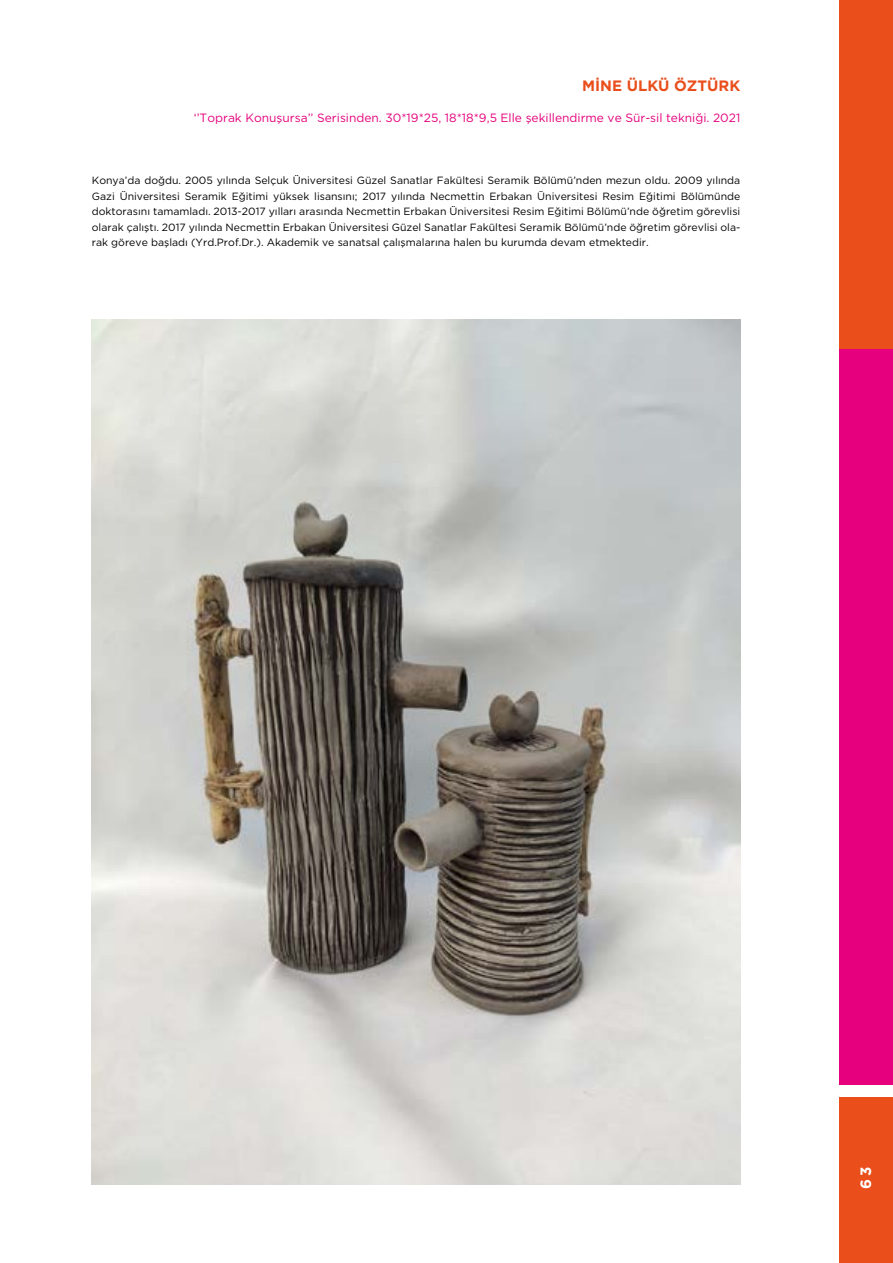
<style>
.page{position:relative;width:893px;height:1263px;background:#fff}
.page>*{position:absolute;margin:0;border:0;box-sizing:border-box;transform-origin:0 0}
.t1{font:700 15px "Gotham TRUN";color:#e94e1b}
.t2{font:700 15px "Gotham TRUN";color:#fff}
.t3{font:12px "Gotham TRUN";color:#e6007d}
.t4{font:10.5px/15.6px "Gotham TRUN";color:#000;text-align:justify}
</style>
<div class="page">
<div style="left:839px;top:349px;width:54px;height:735px;background:#e6007d"></div>
<div style="left:839px;top:0;width:54px;height:349px;background:#e94e1b"></div>
<div style="left:839px;top:1097px;width:54px;height:166px;background:#e94e1b"></div>
<img style="left:92px;top:320px;width:648px;height:864px">
<h1 class="t1" style="left:582px;top:77px;width:160px">MINE ÜLKÜ ÖZTÜRK</h1>
<p class="t3" style="left:194px;top:111px;width:548px">‘’Toprak Konuşursa’’ Serisinden. 30*19*25, 18*18*9,5 Elle şekillendirme ve Sür-sil tekniği. 2021</p>
<p class="t4" style="left:92px;top:172px;width:650px">Konya’da doğdu. 2005 yılında Selçuk Üniversitesi Güzel Sanatlar Fakültesi Seramik Bölümü’nden mezun oldu. 2009 yılında Gazi Üniversitesi Seramik Eğitimi yüksek lisansını; 2017 yılında Necmettin Erbakan Üniversitesi Resim Eğitimi Bölümünde doktorasını tamamladı. 2013-2017 yılları arasında Necmettin Erbakan Üniversitesi Resim Eğitimi Bölümü’nde öğretim görevlisi olarak çalıştı. 2017 yılında Necmettin Erbakan Üniversitesi Güzel Sanatlar Fakültesi Seramik Bölümü’nde öğretim görevlisi ola&shy;rak göreve başladı (Yrd.Prof.Dr.). Akademik ve sanatsal çalışmalarına halen bu kurumda devam etmektedir.</p>
<h1 class="t2" style="left:857px;top:1188px;width:24px;rotate:-90deg">63</h1>
</div>
